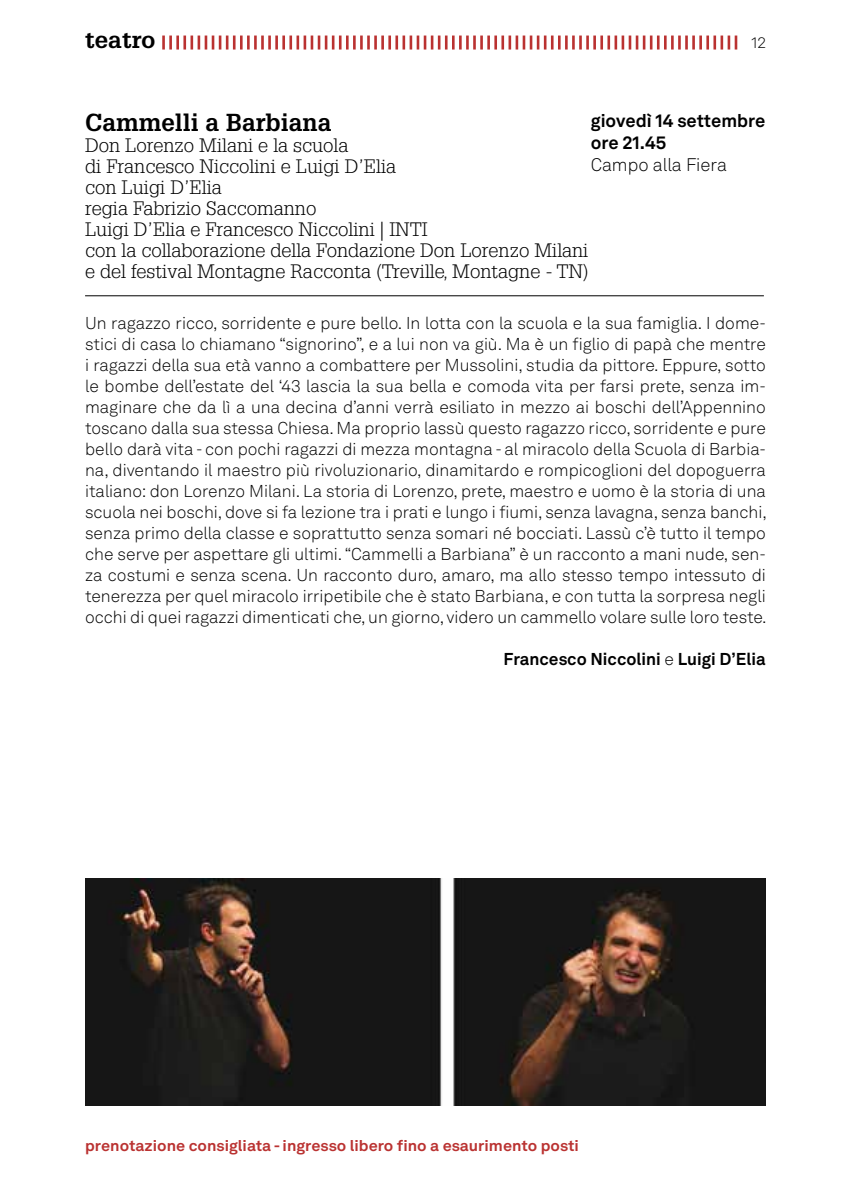
<style>
.page{position:relative;width:851px;height:1191px;background:#fff}
.page>*{position:absolute;margin:0;border:0;box-sizing:border-box;transform-origin:0 0}
.t1{font:700 24px "Glypha LT Std";color:#000}
.t2{font:700 22.8px "Glypha LT Std";color:#000;scale:1.05 1}
.t3{font:300 19px/21px "Glypha LT Std";color:#000;scale:1.05 1}
.t4{font:700 18px/22px "Akkurat LL";color:#000}
.t5{font:300 18px "Akkurat LL";color:#000}
.t6{font:300 17px/21px "Akkurat LL";color:#000;text-align:justify}
.t7{font:700 17px "Akkurat LL";color:#000}
.t8{font:700 15.2px "Akkurat LL";color:#ba3231;scale:1.05 1}
.t9{font:300 15.2px "Akkurat LL";color:#000;scale:1.05 1}
.s1{font-weight:300}
</style>
<div class="page">
<hr style="left:85px;top:295px;width:678px;height:1px;background:#000">
<hr style="left:162px;top:36px;width:3px;height:14px;background:#ba3231">
<hr style="left:169px;top:36px;width:3px;height:14px;background:#ba3231">
<hr style="left:176px;top:36px;width:3px;height:14px;background:#ba3231">
<hr style="left:183px;top:36px;width:3px;height:14px;background:#ba3231">
<hr style="left:190px;top:36px;width:3px;height:14px;background:#ba3231">
<hr style="left:197px;top:36px;width:3px;height:14px;background:#ba3231">
<svg style="left:205px;top:36px;width:37px;height:14px"></svg>
<hr style="left:247px;top:36px;width:3px;height:14px;background:#ba3231">
<hr style="left:254px;top:36px;width:3px;height:14px;background:#ba3231">
<hr style="left:261px;top:36px;width:3px;height:14px;background:#ba3231">
<hr style="left:268px;top:36px;width:3px;height:14px;background:#ba3231">
<hr style="left:275px;top:36px;width:3px;height:14px;background:#ba3231">
<hr style="left:282px;top:36px;width:3px;height:14px;background:#ba3231">
<hr style="left:289px;top:36px;width:3px;height:14px;background:#ba3231">
<hr style="left:296px;top:36px;width:3px;height:14px;background:#ba3231">
<hr style="left:303px;top:36px;width:3px;height:14px;background:#ba3231">
<hr style="left:310px;top:36px;width:3px;height:14px;background:#ba3231">
<svg style="left:318px;top:36px;width:44px;height:14px"></svg>
<hr style="left:367px;top:36px;width:3px;height:14px;background:#ba3231">
<hr style="left:374px;top:36px;width:3px;height:14px;background:#ba3231">
<hr style="left:381px;top:36px;width:3px;height:14px;background:#ba3231">
<hr style="left:388px;top:36px;width:3px;height:14px;background:#ba3231">
<hr style="left:395px;top:36px;width:3px;height:14px;background:#ba3231">
<hr style="left:402px;top:36px;width:3px;height:14px;background:#ba3231">
<hr style="left:409px;top:36px;width:3px;height:14px;background:#ba3231">
<hr style="left:416px;top:36px;width:3px;height:14px;background:#ba3231">
<hr style="left:423px;top:36px;width:3px;height:14px;background:#ba3231">
<hr style="left:430px;top:36px;width:3px;height:14px;background:#ba3231">
<svg style="left:438px;top:36px;width:37px;height:14px"></svg>
<hr style="left:480px;top:36px;width:3px;height:14px;background:#ba3231">
<hr style="left:487px;top:36px;width:3px;height:14px;background:#ba3231">
<hr style="left:494px;top:36px;width:3px;height:14px;background:#ba3231">
<hr style="left:501px;top:36px;width:3px;height:14px;background:#ba3231">
<hr style="left:508px;top:36px;width:3px;height:14px;background:#ba3231">
<hr style="left:515px;top:36px;width:3px;height:14px;background:#ba3231">
<hr style="left:522px;top:36px;width:3px;height:14px;background:#ba3231">
<hr style="left:529px;top:36px;width:3px;height:14px;background:#ba3231">
<hr style="left:536px;top:36px;width:3px;height:14px;background:#ba3231">
<hr style="left:543px;top:36px;width:3px;height:14px;background:#ba3231">
<svg style="left:551px;top:36px;width:37px;height:14px"></svg>
<hr style="left:593px;top:36px;width:3px;height:14px;background:#ba3231">
<hr style="left:600px;top:36px;width:3px;height:14px;background:#ba3231">
<hr style="left:607px;top:36px;width:3px;height:14px;background:#ba3231">
<hr style="left:614px;top:36px;width:3px;height:14px;background:#ba3231">
<hr style="left:621px;top:36px;width:3px;height:14px;background:#ba3231">
<hr style="left:628px;top:36px;width:3px;height:14px;background:#ba3231">
<hr style="left:635px;top:36px;width:3px;height:14px;background:#ba3231">
<hr style="left:642px;top:36px;width:3px;height:14px;background:#ba3231">
<hr style="left:649px;top:36px;width:3px;height:14px;background:#ba3231">
<hr style="left:656px;top:36px;width:3px;height:14px;background:#ba3231">
<svg style="left:664px;top:36px;width:37px;height:14px"></svg>
<hr style="left:706px;top:36px;width:3px;height:14px;background:#ba3231">
<hr style="left:713px;top:36px;width:3px;height:14px;background:#ba3231">
<hr style="left:720px;top:36px;width:3px;height:14px;background:#ba3231">
<hr style="left:727px;top:36px;width:3px;height:14px;background:#ba3231">
<hr style="left:734px;top:36px;width:3px;height:14px;background:#ba3231">
<img style="left:85px;top:879px;width:680px;height:227px">
<h2 class="t2" style="left:85px;top:31px;width:68px">teatro</h2>
<p class="t9" style="left:751px;top:34px;width:15px">12</p>
<h1 class="t1" style="left:85px;top:112px;width:248px">Cammelli a Barbiana</h1>
<p class="t3" style="left:85px;top:136px;width:481px">Don Lorenzo Milani e la scuola<br>di Francesco Niccolini e Luigi D’Elia<br>con Luigi D’Elia<br>regia Fabrizio Saccomanno<br>Luigi D’Elia e Francesco Niccolini | INTI<br>con la collaborazione della Fondazione Don Lorenzo Milani e del festival Montagne Racconta (Treville, Montagne - TN)</p>
<p class="t6" style="left:85px;top:313px;width:683px">Un ragazzo ricco, sorridente e pure bello. In lotta con la scuola e la sua famiglia. I dome&shy;stici di casa lo chiamano “signorino”, e a lui non va giù. Ma è un figlio di papà che mentre i ragazzi della sua età vanno a combattere per Mussolini, studia da pittore. Eppure, sotto le bombe dell’estate del ‘43 lascia la sua bella e comoda vita per farsi prete, senza im&shy;maginare che da lì a una decina d’anni verrà esiliato in mezzo ai boschi dell’Appennino toscano dalla sua stessa Chiesa. Ma proprio lassù questo ragazzo ricco, sorridente e pure bello darà vita - con pochi ragazzi di mezza montagna - al miracolo della Scuola di Barbia&shy;na, diventando il maestro più rivoluzionario, dinamitardo e rompicoglioni del dopoguerra italiano: don Lorenzo Milani. La storia di Lorenzo, prete, maestro e uomo è la storia di una scuola nei boschi, dove si fa lezione tra i prati e lungo i fiumi, senza lavagna, senza banchi, senza primo della classe e soprattutto senza somari né bocciati. Lassù c’è tutto il tempo che serve per aspettare gli ultimi. “Cammelli a Barbiana” è un racconto a mani nude, sen&shy;za costumi e senza scena. Un racconto duro, amaro, ma allo stesso tempo intessuto di tenerezza per quel miracolo irripetibile che è stato Barbiana, e con tutta la sorpresa negli occhi di quei ragazzi dimenticati che, un giorno, videro un cammello volare sulle loro teste.</p>
<p class="t7" style="left:503px;top:652px;width:264px">Francesco Niccolini <span class="s1">e</span> Luigi D’Elia</p>
<p class="t4" style="left:590px;top:111px;width:176px">giovedì 14 settembre ore 21.45</p>
<p class="t5" style="left:590px;top:155px;width:138px">Campo alla Fiera</p>
<p class="t8" style="left:85px;top:1139px;width:472px">prenotazione consigliata - ingresso libero fino a esaurimento posti</p>
</div>
